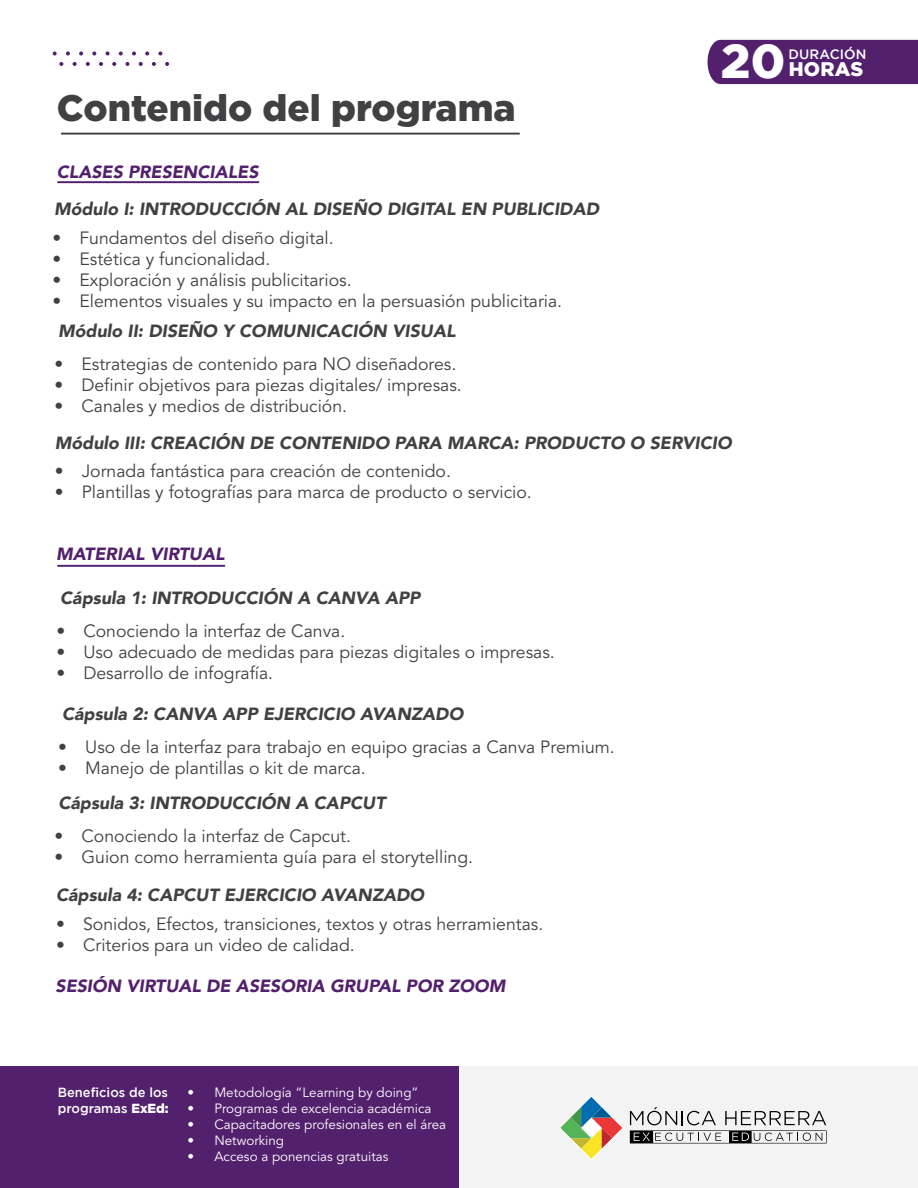
<style>
.page{position:relative;width:918px;height:1188px;background:#fff}
.page>*{position:absolute;margin:0;border:0;box-sizing:border-box;transform-origin:0 0}
.t1{font:900 47.4px "Gotham";color:#fff}
.t2{font:900 36.9px "Gotham";color:#414042}
.t3{font:900 19.65px "Gotham";letter-spacing:.01em;color:#fff}
.t4{font:17.7px "Avenir";color:#414042}
.t5{font:italic 900 17.7px "Avenir";color:#414042}
.t6{font:italic 900 17.7px "Avenir";color:#53206d}
.t7{font:500 13.5px "Gotham";letter-spacing:.01em;color:#fff}
.t8{font:13.35px "Avenir";color:#fff}
.t9{font:500 13.2px/15.8px "Gotham";color:#fff}
.s1{font-weight:900}
</style>
<div class="page">
<div style="left:0;top:1066px;width:918px;height:122px;background:#f3f3f3"></div>
<svg style="left:630px;top:1107px;width:197px;height:36px"></svg>
<svg style="left:560px;top:1097px;width:63px;height:63px"></svg>
<svg style="left:165px;top:62px;width:4px;height:4px"></svg>
<svg style="left:152px;top:62px;width:4px;height:4px"></svg>
<svg style="left:139px;top:62px;width:4px;height:4px"></svg>
<svg style="left:125px;top:62px;width:4px;height:4px"></svg>
<svg style="left:112px;top:62px;width:4px;height:4px"></svg>
<svg style="left:99px;top:62px;width:4px;height:4px"></svg>
<svg style="left:86px;top:62px;width:4px;height:4px"></svg>
<svg style="left:73px;top:62px;width:4px;height:4px"></svg>
<svg style="left:59px;top:62px;width:4px;height:4px"></svg>
<svg style="left:158px;top:51px;width:4px;height:4px"></svg>
<svg style="left:145px;top:51px;width:4px;height:4px"></svg>
<svg style="left:132px;top:51px;width:4px;height:4px"></svg>
<svg style="left:119px;top:51px;width:4px;height:4px"></svg>
<svg style="left:106px;top:51px;width:4px;height:4px"></svg>
<svg style="left:92px;top:51px;width:4px;height:4px"></svg>
<svg style="left:79px;top:51px;width:4px;height:4px"></svg>
<svg style="left:66px;top:51px;width:4px;height:4px"></svg>
<svg style="left:53px;top:51px;width:4px;height:4px"></svg>
<div style="left:0;top:1066px;width:459px;height:122px;background:#53206d"></div>
<hr style="left:61px;top:133px;width:459px;height:2px;background:#414042">
<hr style="left:57px;top:565px;width:168px;height:2px;background:#53206d">
<div style="left:708px;top:40px;width:210px;height:44px;background:#53206d"></div>
<hr style="left:57px;top:181px;width:202px;height:2px;background:#53206d">
<h2 class="t2" style="left:57px;top:87px;width:460px">Contenido del programa</h2>
<p class="t6" style="left:57px;top:157px;width:203px">CLASES PRESENCIALES</p>
<p class="t5" style="left:54px;top:194px;width:547px">Módulo I: INTRODUCCIÓN AL DISEÑO DIGITAL EN PUBLICIDAD</p>
<p class="t4" style="left:52px;top:224px;width:283px">• Fundamentos del diseño digital.</p>
<p class="t4" style="left:52px;top:246px;width:219px">• Estética y funcionalidad.</p>
<p class="t4" style="left:52px;top:267px;width:301px">• Exploración y análisis publicitarios.</p>
<p class="t4" style="left:52px;top:288px;width:511px">• Elementos visuales y su impacto en la persuasión publicitaria.</p>
<p class="t5" style="left:58px;top:316px;width:399px">Módulo II: DISEÑO Y COMUNICACIÓN VISUAL</p>
<p class="t4" style="left:54px;top:351px;width:403px">• Estrategias de contenido para NO diseñadores.</p>
<p class="t4" style="left:54px;top:372px;width:409px">• Definir objetivos para piezas digitales/ impresas.</p>
<p class="t4" style="left:54px;top:393px;width:294px">• Canales y medios de distribución.</p>
<h1 class="t1" style="left:721px;top:34px;width:66px">20</h1>
<p class="t7" style="left:789px;top:47px;width:80px">DURACIÓN</p>
<p class="t3" style="left:789px;top:58px;width:76px">HORAS</p>
<p class="t5" style="left:55px;top:428px;width:679px">Módulo III: CREACIÓN DE CONTENIDO PARA MARCA: PRODUCTO O SERVICIO</p>
<p class="t4" style="left:55px;top:458px;width:398px">• Jornada fantástica para creación de contenido.</p>
<p class="t4" style="left:55px;top:479px;width:479px">• Plantillas y fotografías para marca de producto o servicio.</p>
<p class="t6" style="left:56px;top:539px;width:170px">MATERIAL VIRTUAL</p>
<p class="t5" style="left:60px;top:583px;width:362px">Cápsula 1: INTRODUCCIÓN A CANVA APP</p>
<p class="t4" style="left:56px;top:617px;width:290px">• Conociendo la interfaz de Canva.</p>
<p class="t4" style="left:56px;top:639px;width:500px">• Uso adecuado de medidas para piezas digitales o impresas.</p>
<p class="t4" style="left:56px;top:660px;width:218px">• Desarrollo de infografía.</p>
<p class="t5" style="left:62px;top:699px;width:403px">Cápsula 2: CANVA APP EJERCICIO AVANZADO</p>
<p class="t4" style="left:58px;top:734px;width:558px">• Uso de la interfaz para trabajo en equipo gracias a Canva Premium.</p>
<p class="t4" style="left:58px;top:755px;width:309px">• Manejo de plantillas o kit de marca.</p>
<p class="t5" style="left:58px;top:789px;width:329px">Cápsula 3: INTRODUCCIÓN A CAPCUT</p>
<p class="t4" style="left:55px;top:823px;width:298px">• Conociendo la interfaz de Capcut.</p>
<p class="t4" style="left:55px;top:844px;width:420px">• Guion como herramienta guía para el storytelling.</p>
<p class="t5" style="left:56px;top:880px;width:370px">Cápsula 4: CAPCUT EJERCICIO AVANZADO</p>
<p class="t4" style="left:56px;top:911px;width:489px">• Sonidos, Efectos, transiciones, textos y otras herramientas.</p>
<p class="t4" style="left:56px;top:932px;width:300px">• Criterios para un video de calidad.</p>
<p class="t6" style="left:56px;top:971px;width:452px">SESIÓN VIRTUAL DE ASESORIA GRUPAL POR ZOOM</p>
<p class="t9" style="left:58px;top:1084px;width:112px">Beneficios de los programas <span class="s1">ExEd:</span></p>
<p class="t8" style="left:187px;top:1082px;width:233px">• Metodología “Learning by doing”</p>
<p class="t8" style="left:187px;top:1098px;width:246px">• Programas de excelencia académica</p>
<p class="t8" style="left:187px;top:1115px;width:260px">• Capacitadores profesionales en el área</p>
<p class="t8" style="left:187px;top:1131px;width:98px">• Networking</p>
<p class="t8" style="left:187px;top:1147px;width:203px">• Acceso a ponencias gratuitas</p>
</div>
